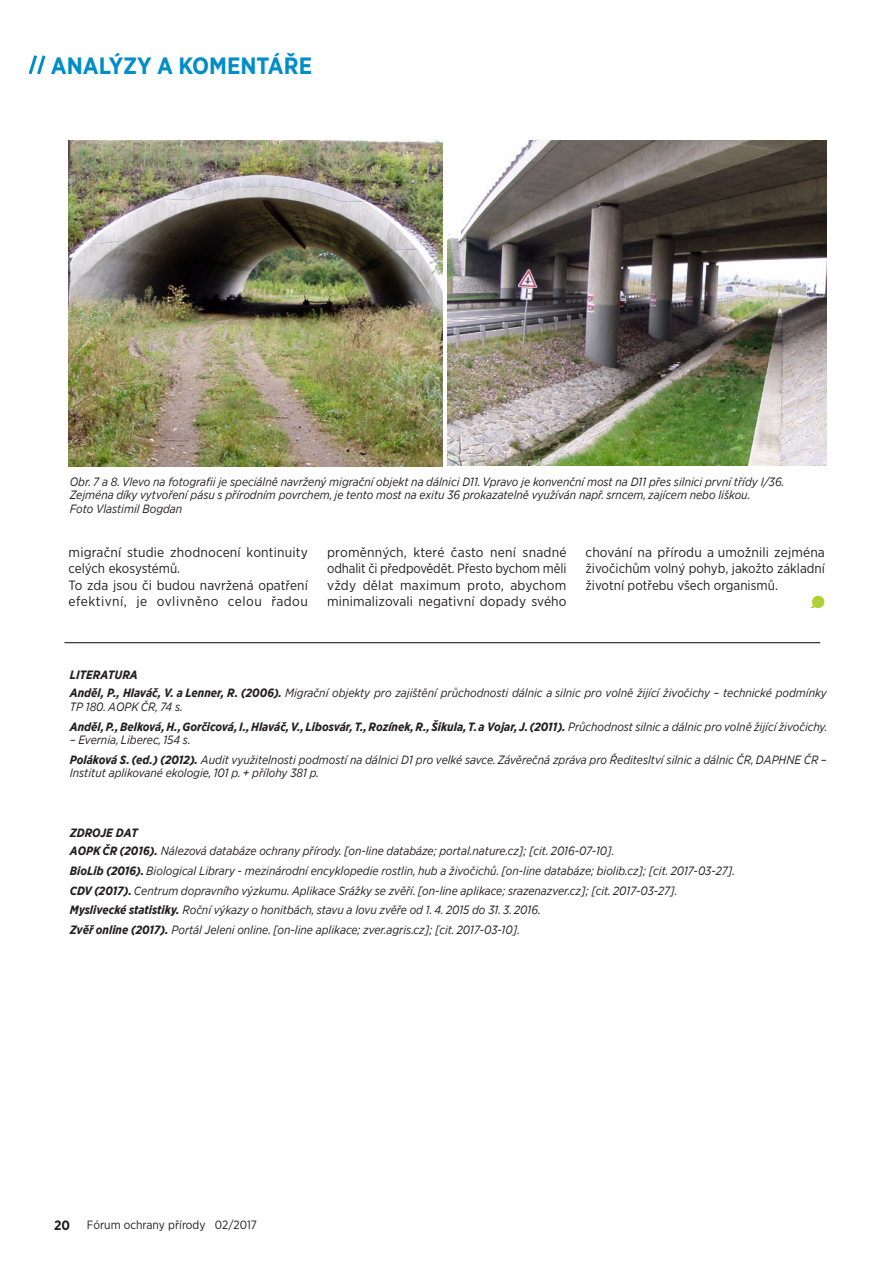
<style>
.page{position:relative;width:893px;height:1263px;background:#fff}
.page>*{position:absolute;margin:0;border:0;box-sizing:border-box;transform-origin:0 0}
.t1{font:700 23.55px "Gotham Narrow";color:#008dc8}
.t2{font:13.5px/16.2px "Gotham Narrow";letter-spacing:.005em;color:#231f20}
.t3{font:700 13.5px "Gotham Narrow";color:#231f20}
.t4{font:italic 12px/13.5px "Gotham Narrow";color:#231f20}
.t5{font:italic 700 12px "Gotham Narrow";color:#231f20}
.t6{font:12px "Gotham Narrow";color:#231f20}
.s1{font-weight:700}
.s2{font-weight:400}
</style>
<div class="page">
<img style="left:69px;top:141px;width:374px;height:325px">
<hr style="left:64px;top:642px;width:756px;height:1px;background:#231f20">
<img style="left:448px;top:140px;width:378px;height:325px">
<svg style="left:28px;top:55px;width:18px;height:20px"></svg>
<svg style="left:810px;top:596px;width:14px;height:12px"></svg>
<p class="t1" style="left:51px;top:51px;width:263px">ANALÝZY A KOMENTÁŘE</p>
<p class="t4" style="left:70px;top:475px;width:716px">Obr. 7 a 8. Vlevo na fotografii je speciálně navržený migrační objekt na dálnici D11. Vpravo je konvenční most na D11 přes silnici první třídy I/36.<br>Zejména díky vytvoření pásu s přírodním povrchem, je tento most na exitu 36 prokazatelně využíván např. srncem, zajícem nebo liškou.<br>Foto Vlastimil Bogdan</p>
<p class="t2" style="left:69px;top:544px;width:241px">migrační studie zhodnocení kontinuity celých ekosystémů.</p>
<p class="t2" style="left:69px;top:576px;width:241px">To zda jsou či budou navržená opatření efektivní, je ovlivněno celou řadou</p>
<p class="t2" style="left:327px;top:544px;width:241px;text-align:justify">proměnných, které často není snadné odhalit či předpovědět. Přesto bychom měli vždy dělat maximum proto, abychom minimalizovali negativní dopady svého</p>
<p class="t2" style="left:586px;top:544px;width:241px;text-align:justify">chování na přírodu a umožnili zejména živočichům volný pohyb, jakožto základní životní potřebu všech organismů.</p>
<p class="t5" style="left:70px;top:667px;width:70px">LITERATURA</p>
<p class="t4" style="left:70px;top:686px;width:758px"><span class="s1">Anděl, P., Hlaváč, V. a Lenner, R. (2006).</span> Migrační objekty pro zajištění průchodnosti dálnic a silnic pro volně žijící živočichy – technické podmínky<br>TP 180. AOPK ČR, 74 s.</p>
<p class="t5" style="left:70px;top:718px;width:759px">Anděl,P.,Belková,H.,Gorčicová,I.,Hlaváč,V.,Libosvár,T.,Rozínek,R.,Šikula,T.a Vojar, J.(2011). <span class="s2">Průchodnost silnic a dálnic pro volně žijící živočichy.</span></p>
<p class="t4" style="left:70px;top:733px;width:122px">– Evernia, Liberec, 154 s.</p>
<p class="t4" style="left:70px;top:753px;width:758px"><span class="s1">Poláková S. (ed.) (2012).</span> Audit využitelnosti podmostí na dálnici D1 pro velké savce. Závěrečná zpráva pro Ředitesltví silnic a dálnic ČR, DAPHNE ČR –<br>Institut aplikované ekologie, 101 p. + přílohy 381 p.</p>
<p class="t5" style="left:70px;top:825px;width:70px">ZDROJE DAT</p>
<p class="t4" style="left:70px;top:843px;width:546px"><span class="s1">AOPK ČR (2016).</span> Nálezová databáze ochrany přírody. [on-line databáze; portal.nature.cz]; [cit. 2016-07-10].</p>
<p class="t4" style="left:70px;top:863px;width:667px"><span class="s1">BioLib (2016).</span> Biological Library - mezinárodní encyklopedie rostlin, hub a živočichů. [on-line databáze; biolib.cz]; [cit. 2017-03-27].</p>
<p class="t4" style="left:70px;top:883px;width:609px"><span class="s1">CDV (2017).</span> Centrum dopravního výzkumu. Aplikace Srážky se zvěří. [on-line aplikace; srazenazver.cz]; [cit. 2017-03-27].</p>
<p class="t4" style="left:70px;top:903px;width:472px"><span class="s1">Myslivecké statistiky.</span> Roční výkazy o honitbách, stavu a lovu zvěře od 1. 4. 2015 do 31. 3. 2016.</p>
<p class="t4" style="left:70px;top:923px;width:452px"><span class="s1">Zvěř online (2017).</span> Portál Jeleni online. [on-line aplikace; zver.agris.cz]; [cit. 2017-03-10].</p>
<p class="t3" style="left:54px;top:1216px;width:17px">20</p>
<p class="t6" style="left:87px;top:1217px;width:172px">Fórum ochrany přírody 02/2017</p>
</div>
